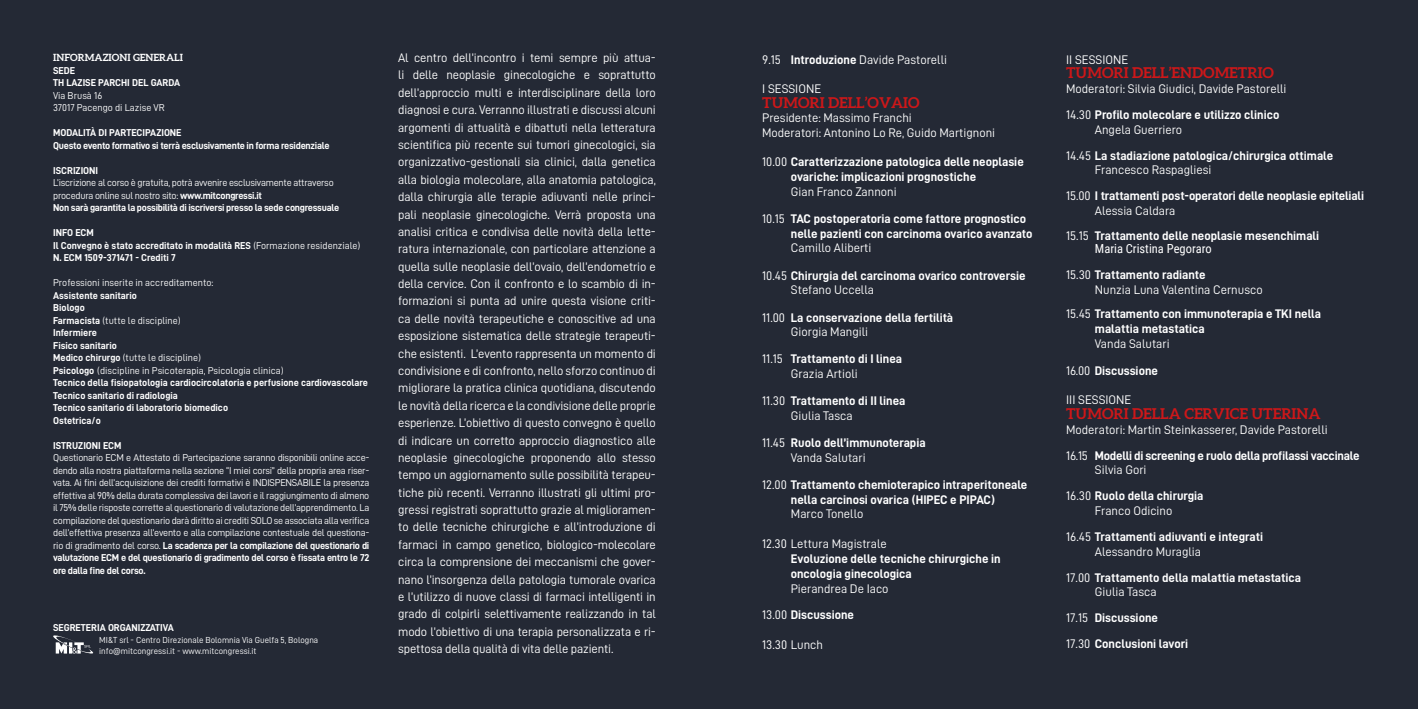
<style>
.page{position:relative;width:1418px;height:709px;background:#fff}
.page>*{position:absolute;margin:0;border:0;box-sizing:border-box;transform-origin:0 0}
.t1{font:700 15px "Aleo";color:#cd1719}
.t2{font:12.5px/17.4px "D DIN";color:#fff}
.t3{font:12.5px/14.8px "D DIN Bold";color:#fff}
.t4{font:12.5px "D DIN Bold";letter-spacing:-.02em;color:#fff}
.t5{font:12.5px "Roboto Condensed";color:#fff}
.t6{font:10px/12.5px "D DIN";letter-spacing:-.025em;color:#fff}
.t7{font:10px/12.5px "D DIN Bold";letter-spacing:-.005em;color:#fff}
.t8{font:10px/12.5px "D DIN";color:#fff}
.t9{font:10px/12.5px "D DIN Bold";letter-spacing:-.025em;color:#fff}
.t10{font:700 10px "Aleo";color:#fff}
.t11{font:8.75px/11.2px "D DIN";color:#fff}
.s1{font-family:"D DIN Bold"}
.s2{font-family:"D DIN"}
</style>
<div class="page">
<div style="left:0;top:0;width:1417px;height:709px;background:#242935"></div>
<svg style="left:53px;top:635px;width:40px;height:19px"></svg>
<p class="t10" style="left:53px;top:51px;width:131px">INFORMAZIONI GENERALI</p>
<p class="t7" style="left:53px;top:64px;width:128px">SEDE<br>TH LAZISE PARCHI DEL GARDA</p>
<p class="t8" style="left:53px;top:89px;width:113px">Via Brusà 16<br>37017 Pacengo di Lazise VR</p>
<p class="t9" style="left:53px;top:126px;width:278px">MODALITÀ DI PARTECIPAZIONE<br>Questo evento formativo si terrà esclusivamente in forma residenziale</p>
<p class="t7" style="left:53px;top:164px;width:46px">ISCRIZIONI</p>
<p class="t6" style="left:53px;top:176px;width:282px">L’iscrizione al corso è gratuita, potrà avvenire esclusivamente attraverso procedura online sul nostro sito: <span class="s1">www.mitcongressi.it</span></p>
<p class="t9" style="left:53px;top:201px;width:288px">Non sarà garantita la possibilità di iscriversi presso la sede congressuale</p>
<p class="t7" style="left:53px;top:226px;width:309px">INFO ECM<br>Il Convegno è stato accreditato in modalità RES <span class="s2">(Formazione residenziale)<br></span>N. ECM 1509-371471 - Crediti 7</p>
<p class="t8" style="left:53px;top:276px;width:162px">Professioni inserite in accreditamento:</p>
<p class="t7" style="left:53px;top:289px;width:85px">Assistente sanitario<br>Biologo</p>
<p class="t8" style="left:53px;top:314px;width:129px"><span class="s1">Farmacista</span> (tutte le discipline)</p>
<p class="t7" style="left:53px;top:326px;width:65px">Infermiere<br>Fisico sanitario</p>
<p class="t8" style="left:53px;top:351px;width:232px"><span class="s1">Medico chirurgo</span> (tutte le discipline)<br><span class="s1">Psicologo</span> (discipline in Psicoterapia, Psicologia clinica)</p>
<p class="t7" style="left:53px;top:376px;width:316px">Tecnico della fisiopatologia cardiocircolatoria e perfusione cardiovascolare Tecnico sanitario di radiologia<br>Tecnico sanitario di laboratorio biomedico<br>Ostetrica/o</p>
<p class="t7" style="left:53px;top:439px;width:70px">ISTRUZIONI ECM</p>
<p class="t6" style="left:53px;top:451px;width:318px;text-align:justify">Questionario ECM e Attestato di Partecipazione saranno disponibili online acce&shy;dendo alla nostra piattaforma nella sezione “I miei corsi” della propria area riser&shy;vata. Ai fini dell’acquisizione dei crediti formativi è INDISPENSABILE la presenza effettiva al 90% della durata complessiva dei lavori e il raggiungimento di almeno il 75% delle risposte corrette al questionario di valutazione dell’apprendimento. La compilazione del questionario darà diritto ai crediti SOLO se associata alla verifica dell’effettiva presenza all’evento e alla compilazione contestuale del questiona-</p>
<p class="t7" style="left:53px;top:539px;width:318px;text-align:justify"><span class="s2">rio di gradimento del corso.</span> La scadenza per la compilazione del questionario di valutazione ECM e del questionario di gradimento del corso è fissata entro le 72 ore dalla fine del corso.</p>
<p class="t7" style="left:53px;top:621px;width:122px">SEGRETERIA ORGANIZZATIVA</p>
<p class="t11" style="left:99px;top:634px;width:220px">MI&amp;T srl - Centro Direzionale Bolomnia Via Guelfa 5, Bologna info@mitcongressi.it - www.mitcongressi.it</p>
<p class="t2" style="left:398px;top:49px;width:259px;text-align:justify">Al centro dell’incontro i temi sempre più attua&shy;li delle neoplasie ginecologiche e soprattutto dell’approccio multi e interdisciplinare della loro diagnosi e cura. Verranno illustrati e discussi alcuni argomenti di attualità e dibattuti nella letteratura scientifica più recente sui tumori ginecologici, sia organizzativo-gestionali sia clinici, dalla genetica alla biologia molecolare, alla anatomia patologica, dalla chirurgia alle terapie adiuvanti nelle princi&shy;pali neoplasie ginecologiche. Verrà proposta una analisi critica e condivisa delle novità della lette&shy;ratura internazionale, con particolare attenzione a quella sulle neoplasie dell’ovaio, dell’endometrio e della cervice. Con il confronto e lo scambio di in&shy;formazioni si punta ad unire questa visione criti&shy;ca delle novità terapeutiche e conoscitive ad una esposizione sistematica delle strategie terapeuti&shy;che esistenti. L’evento rappresenta un momento di condivisione e di confronto, nello sforzo continuo di migliorare la pratica clinica quotidiana, discutendo le novità della ricerca e la condivisione delle proprie esperienze. L’obiettivo di questo convegno è quello di indicare un corretto approccio diagnostico alle neoplasie ginecologiche proponendo allo stesso tempo un aggiornamento sulle possibilità terapeu&shy;tiche più recenti. Verranno illustrati gli ultimi pro&shy;gressi registrati soprattutto grazie al miglioramen&shy;to delle tecniche chirurgiche e all’introduzione di farmaci in campo genetico, biologico-molecolare circa la comprensione dei meccanismi che gover&shy;nano l’insorgenza della patologia tumorale ovarica e l’utilizzo di nuove classi di farmaci intelligenti in grado di colpirli selettivamente realizzando in tal modo l’obiettivo di una terapia personalizzata e ri&shy;spettosa della qualità di vita delle pazienti.</p>
<p class="t2" style="left:762px;top:50px;width:186px">9.15 <span class="s1">Introduzione</span> Davide Pastorelli</p>
<p class="t2" style="left:762px;top:80px;width:60px">I SESSIONE</p>
<p class="t1" style="left:762px;top:93px;width:159px">TUMORI DELL’OVAIO</p>
<p class="t2" style="left:762px;top:110px;width:234px;line-height:14.8px">Presidente: Massimo Franchi<br>Moderatori: Antonino Lo Re, Guido Martignoni</p>
<p class="t3" style="left:791px;top:154px;width:234px;text-indent:-29px"><span class="s2">10.00</span> Caratterizzazione patologica delle neoplasie ovariche: implicazioni prognostiche</p>
<p class="t2" style="left:791px;top:183px;width:107px">Gian Franco Zannoni</p>
<p class="t3" style="left:791px;top:211px;width:243px;text-indent:-29px"><span class="s2">10.15</span> TAC postoperatoria come fattore prognostico nelle pazienti con carcinoma ovarico avanzato</p>
<p class="t2" style="left:791px;top:239px;width:82px">Camillo Aliberti</p>
<p class="t3" style="left:762px;top:268px;width:265px"><span class="s2">10.45</span> Chirurgia del carcinoma ovarico controversie</p>
<p class="t2" style="left:791px;top:281px;width:85px">Stefano Uccella</p>
<p class="t3" style="left:762px;top:309px;width:192px"><span class="s2">11.00</span> La conservazione della fertilità</p>
<p class="t2" style="left:791px;top:323px;width:79px">Giorgia Mangili</p>
<p class="t3" style="left:762px;top:351px;width:141px"><span class="s2">11.15</span> Trattamento di I linea</p>
<p class="t2" style="left:791px;top:365px;width:68px">Grazia Artioli</p>
<p class="t3" style="left:762px;top:393px;width:145px"><span class="s2">11.30</span> Trattamento di II linea</p>
<p class="t2" style="left:791px;top:407px;width:63px">Giulia Tasca</p>
<p class="t3" style="left:762px;top:435px;width:165px"><span class="s2">11.45</span> Ruolo dell’immunoterapia</p>
<p class="t2" style="left:791px;top:448px;width:76px">Vanda Salutari</p>
<p class="t3" style="left:762px;top:477px;width:267px;text-align:center"><span class="s2">12.00</span> Trattamento chemioterapico intraperitoneale nella carcinosi ovarica (HIPEC e PIPAC)</p>
<p class="t2" style="left:791px;top:505px;width:74px">Marco Tonello</p>
<p class="t2" style="left:762px;top:534px;width:126px">12.30 Lettura Magistrale</p>
<p class="t3" style="left:790px;top:550px;width:211px">Evoluzione delle tecniche chirurgiche in oncologia ginecologica</p>
<p class="t2" style="left:790px;top:580px;width:99px">Pierandrea De Iaco</p>
<p class="t3" style="left:762px;top:607px;width:93px"><span class="s2">13.00</span> Discussione</p>
<p class="t2" style="left:762px;top:635px;width:62px">13.30 Lunch</p>
<p class="t2" style="left:1066px;top:50px;width:64px">II SESSIONE</p>
<p class="t1" style="left:1066px;top:64px;width:209px">TUMORI DELL’ENDOMETRIO</p>
<p class="t2" style="left:1066px;top:80px;width:222px">Moderatori: Silvia Giudici, Davide Pastorelli</p>
<p class="t3" style="left:1066px;top:107px;width:215px"><span class="s2">14.30</span> Profilo molecolare e utilizzo clinico</p>
<p class="t2" style="left:1094px;top:120px;width:89px">Angela Guerriero</p>
<p class="t3" style="left:1066px;top:148px;width:269px"><span class="s2">14.45</span> La stadiazione patologica/chirurgica ottimale</p>
<p class="t2" style="left:1094px;top:161px;width:118px">Francesco Raspagliesi</p>
<p class="t3" style="left:1066px;top:188px;width:299px"><span class="s2">15.00</span> I trattamenti post-operatori delle neoplasie epiteliali</p>
<p class="t2" style="left:1094px;top:202px;width:82px">Alessia Caldara</p>
<p class="t3" style="left:1066px;top:228px;width:254px"><span class="s2">15.15</span> Trattamento delle neoplasie mesenchimali</p>
<p class="t5" style="left:1094px;top:240px;width:118px">Maria Cristina Pegoraro</p>
<p class="t3" style="left:1066px;top:267px;width:141px"><span class="s2">15.30</span> Trattamento radiante</p>
<p class="t2" style="left:1094px;top:280px;width:169px">Nunzia Luna Valentina Cernusco</p>
<p class="t3" style="left:1094px;top:306px;width:228px;text-indent:-29px"><span class="s2">15.45</span> Trattamento con immunoterapia e TKI nella malattia metastatica</p>
<p class="t2" style="left:1094px;top:334px;width:76px">Vanda Salutari</p>
<p class="t3" style="left:1066px;top:363px;width:93px"><span class="s2">16.00</span> Discussione</p>
<p class="t2" style="left:1066px;top:391px;width:67px">III SESSIONE</p>
<p class="t1" style="left:1066px;top:404px;width:256px">TUMORI DELLA CERVICE UTERINA</p>
<p class="t2" style="left:1066px;top:420px;width:263px">Moderatori: Martin Steinkasserer, Davide Pastorelli</p>
<p class="t4" style="left:1066px;top:448px;width:295px"><span class="s2">16.15</span> Modelli di screening e ruolo della profilassi vaccinale</p>
<p class="t2" style="left:1094px;top:461px;width:53px">Silvia Gori</p>
<p class="t3" style="left:1066px;top:488px;width:139px"><span class="s2">16.30</span> Ruolo della chirurgia</p>
<p class="t2" style="left:1094px;top:502px;width:79px">Franco Odicino</p>
<p class="t3" style="left:1066px;top:529px;width:198px"><span class="s2">16.45</span> Trattamenti adiuvanti e integrati</p>
<p class="t2" style="left:1094px;top:542px;width:108px">Alessandro Muraglia</p>
<p class="t3" style="left:1066px;top:569px;width:236px"><span class="s2">17.00</span> Trattamento della malattia metastatica</p>
<p class="t2" style="left:1094px;top:583px;width:63px">Giulia Tasca</p>
<p class="t3" style="left:1066px;top:604px;width:123px;line-height:26px"><span class="s2">17.15</span> Discussione<br><span class="s2">17.30</span> Conclusioni lavori</p>
</div>
